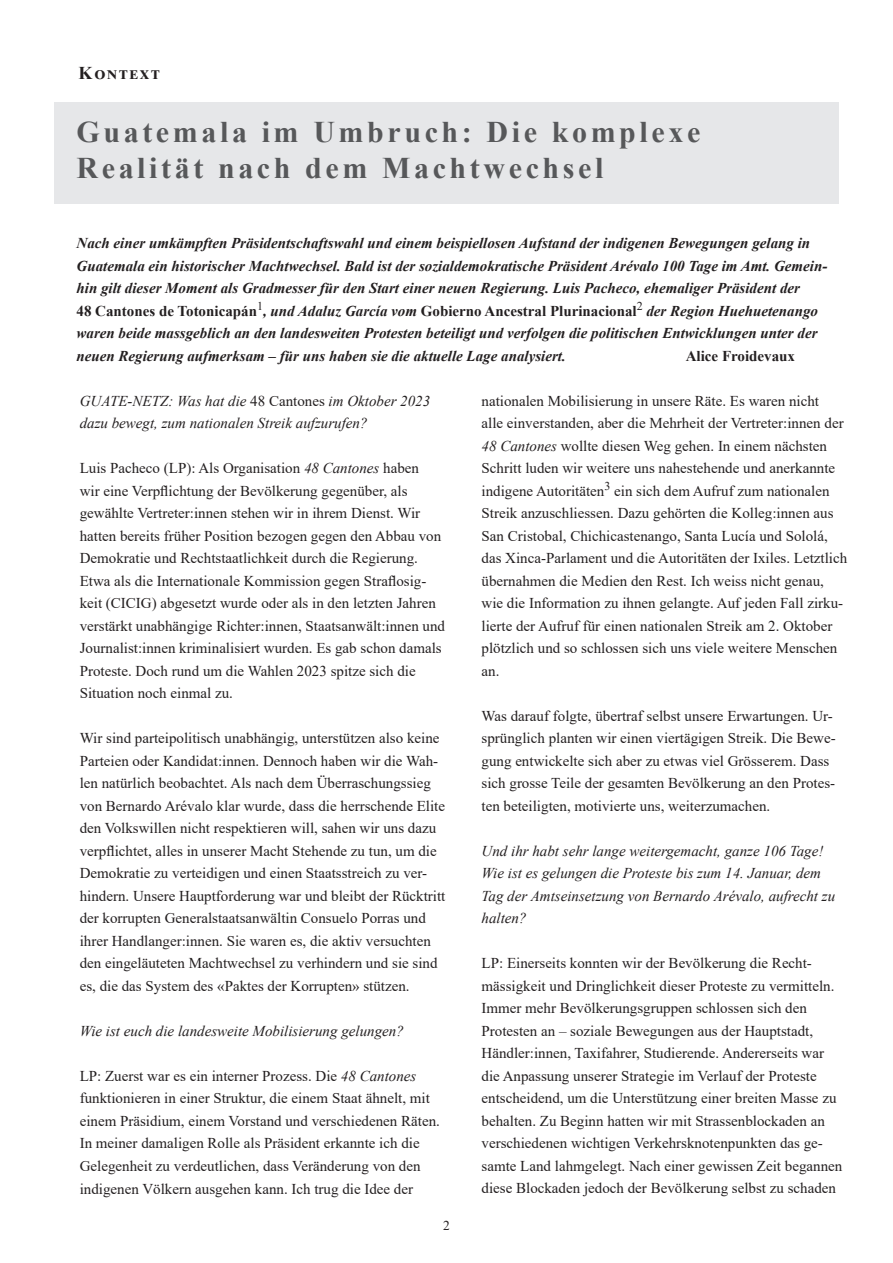
<style>
.page{position:relative;width:893px;height:1263px;background:#fff}
.page>*{position:absolute;margin:0;border:0;box-sizing:border-box;transform-origin:0 0}
.t1{font:700 30px "Times New Roman";letter-spacing:.12em;color:#57585a}
.t2{font:700 18px "Times New Roman";letter-spacing:.1em;color:#231f20}
.t3{font:15px/22.5px "Times New Roman";color:#231f20}
.t4{font:italic 700 15px/22.5px "Times New Roman";color:#231f20}
.t5{font:italic 15px/22.5px "Times New Roman";color:#231f20}
.t6{font:700 15px "Times New Roman";color:#231f20}
.t7{font:13.5px "Times New Roman";color:#231f20}
.s1{font-style:normal}
.s2{font-style:italic}
</style>
<div class="page">
<div style="left:54px;top:102px;width:785px;height:102px;background:#e6e7e9"></div>
<p class="t2" style="left:79px;top:60px;width:83px">Kontext</p>
<p class="t1" style="left:77px;top:110px;width:625px">Guatemala im Umbruch: Die komplexe</p>
<p class="t1" style="left:77px;top:146px;width:528px">Realität nach dem Machtwechsel</p>
<p class="t4" style="left:77px;top:232px;width:752px">Nach einer umkämpften Präsidentschaftswahl und einem beispiellosen Aufstand der indigenen Bewegungen gelang in Guatemala ein historischer Machtwechsel. Bald ist der sozialdemokratische Präsident Arévalo 100 Tage im Amt. Gemein&shy;hin gilt dieser Moment als Gradmesser für den Start einer neuen Regierung. Luis Pacheco, ehemaliger Präsident der<br><span class="s1">48 Cantones de Totonicapán</span><sup>1</sup>, und Adaluz García vom <span class="s1">Gobierno Ancestral Plurinacional</span><sup>2</sup> der Region Huehuetenango waren beide massgeblich an den landesweiten Protesten beteiligt und verfolgen die politischen Entwicklungen unter der neuen Regierung aufmerksam – für uns haben sie die aktuelle Lage analysiert.</p>
<p class="t6" style="left:686px;top:345px;width:111px">Alice Froidevaux</p>
<p class="t3" style="left:482px;top:389px;width:367px">nationalen Mobilisierung in unsere Räte. Es waren nicht<br>alle einverstanden, aber die Mehrheit der Vertreter:innen der <span class="s2">48 Cantones</span> wollte diesen Weg gehen. In einem nächsten Schritt luden wir weitere uns nahestehende und anerkannte indigene Autoritäten<sup>3</sup> ein sich dem Aufruf zum nationalen Streik anzuschliessen. Dazu gehörten die Kolleg:innen aus San Cristobal, Chichicastenango, Santa Lucía und Sololá, das Xinca-Parlament und die Autoritäten der Ixiles. Letztlich übernahmen die Medien den Rest. Ich weiss nicht genau, wie die Information zu ihnen gelangte. Auf jeden Fall zirku&shy;lierte der Aufruf für einen nationalen Streik am 2. Oktober plötzlich und so schlossen sich uns viele weitere Menschen an.</p>
<p class="t3" style="left:482px;top:704px;width:356px">Was darauf folgte, übertraf selbst unsere Erwartungen. Ur&shy;sprünglich planten wir einen viertägigen Streik. Die Bewe&shy;gung entwickelte sich aber zu etwas viel Grösserem. Dass sich grosse Teile der gesamten Bevölkerung an den Protes&shy;ten beteiligten, motivierte uns, weiterzumachen.</p>
<p class="t5" style="left:482px;top:839px;width:355px">Und ihr habt sehr lange weitergemacht, ganze 106 Tage!<br>Wie ist es gelungen die Proteste bis zum 14. Januar, dem Tag der Amtseinsetzung von Bernardo Arévalo, aufrecht zu halten?</p>
<p class="t3" style="left:482px;top:952px;width:362px">LP: Einerseits konnten wir der Bevölkerung die Recht&shy;mässigkeit und Dringlichkeit dieser Proteste zu vermitteln.<br>Immer mehr Bevölkerungsgruppen schlossen sich den Protesten an – soziale Bewegungen aus der Hauptstadt, Händler:innen, Taxifahrer, Studierende. Andererseits war die Anpassung unserer Strategie im Verlauf der Proteste entscheidend, um die Unterstützung einer breiten Masse zu behalten. Zu Beginn hatten wir mit Strassenblockaden an verschiedenen wichtigen Verkehrsknotenpunkten das ge&shy;samte Land lahmgelegt. Nach einer gewissen Zeit begannen diese Blockaden jedoch der Bevölkerung selbst zu schaden</p>
<p class="t5" style="left:80px;top:389px;width:352px">GUATE-NETZ: Was hat die <span class="s1">48 Cantones</span> im Oktober 2023 dazu bewegt, zum nationalen Streik aufzurufen?</p>
<p class="t3" style="left:80px;top:457px;width:367px">Luis Pacheco (LP): Als Organisation <span class="s2">48 Cantones</span> haben<br>wir eine Verpflichtung der Bevölkerung gegenüber, als gewählte Vertreter:innen stehen wir in ihrem Dienst. Wir hatten bereits früher Position bezogen gegen den Abbau von Demokratie und Rechtstaatlichkeit durch die Regierung.<br>Etwa als die Internationale Kommission gegen Straflosig&shy;keit (CICIG) abgesetzt wurde oder als in den letzten Jahren verstärkt unabhängige Richter:innen, Staatsanwält:innen und Journalist:innen kriminalisiert wurden. Es gab schon damals Proteste. Doch rund um die Wahlen 2023 spitze sich die Situation noch einmal zu.</p>
<p class="t3" style="left:80px;top:727px;width:367px">Wir sind parteipolitisch unabhängig, unterstützen also keine Parteien oder Kandidat:innen. Dennoch haben wir die Wah&shy;len natürlich beobachtet. Als nach dem Überraschungssieg von Bernardo Arévalo klar wurde, dass die herrschende Elite den Volkswillen nicht respektieren will, sahen wir uns dazu verpflichtet, alles in unserer Macht Stehende zu tun, um die Demokratie zu verteidigen und einen Staatsstreich zu ver&shy;hindern. Unsere Hauptforderung war und bleibt der Rücktritt der korrupten Generalstaatsanwältin Consuelo Porras und ihrer Handlanger:innen. Sie waren es, die aktiv versuchten den eingeläuteten Machtwechsel zu verhindern und sie sind es, die das System des «Paktes der Korrupten» stützen.</p>
<p class="t5" style="left:80px;top:1019px;width:326px">Wie ist euch die landesweite Mobilisierung gelungen?</p>
<p class="t3" style="left:80px;top:1064px;width:362px">LP: Zuerst war es ein interner Prozess. Die <span class="s2">48 Cantones </span>funktionieren in einer Struktur, die einem Staat ähnelt, mit einem Präsidium, einem Vorstand und verschiedenen Räten.<br>In meiner damaligen Rolle als Präsident erkannte ich die Gelegenheit zu verdeutlichen, dass Veränderung von den indigenen Völkern ausgehen kann. Ich trug die Idee der</p>
<p class="t7" style="left:443px;top:1216px;width:8px">2</p>
</div>
